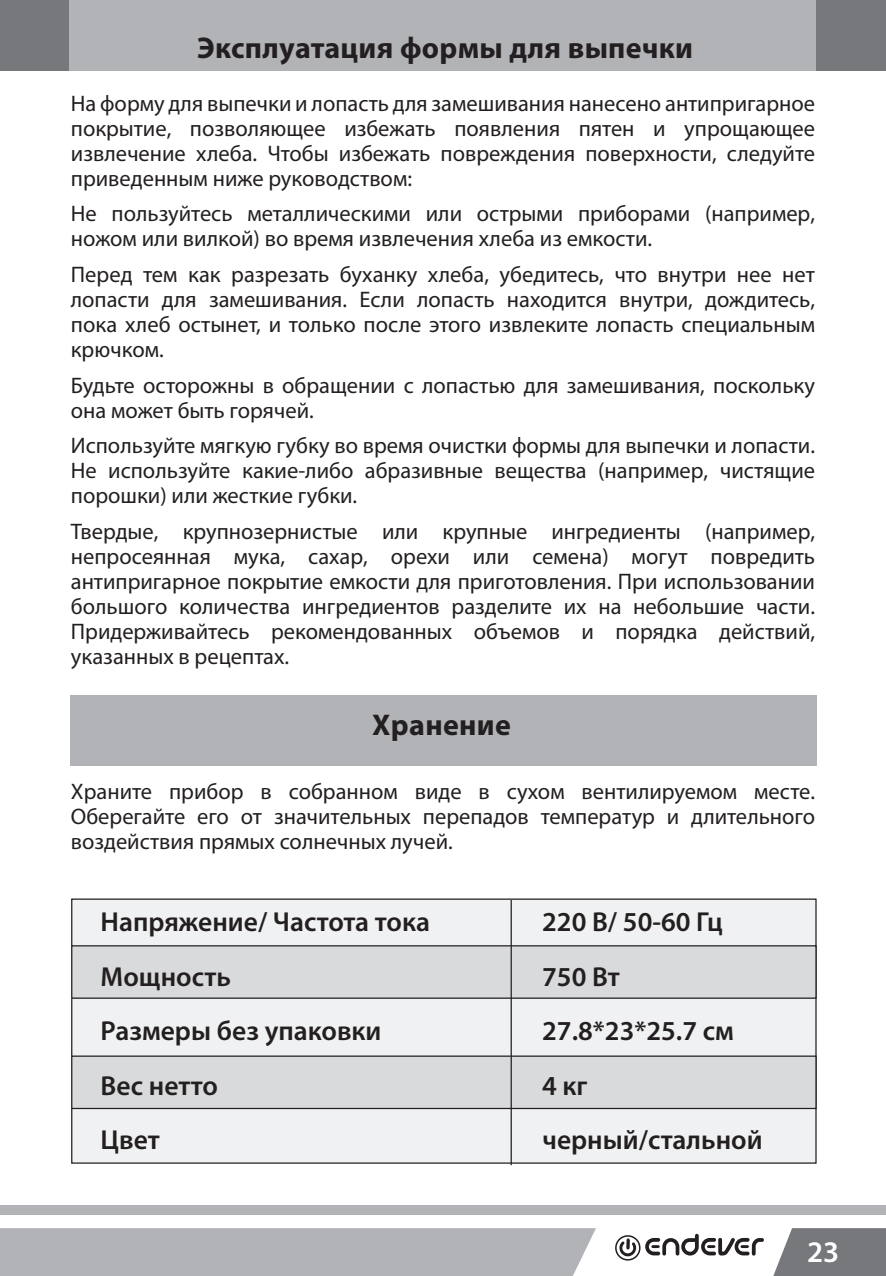
<style>
.page{position:relative;width:886px;height:1276px;background:#fff}
.page>*{position:absolute;margin:0;border:0;box-sizing:border-box;transform-origin:0 0}
.t1{font:700 30px "Myriad Pro";letter-spacing:.01em;color:#231f20}
.t2{font:600 30px "Myriad Pro";color:#fff}
.t3{font:600 27.5px/54.5px "Myriad Pro";color:#231f20}
.t4{font:22.5px/25px "Myriad Pro";color:#231f20;text-align:justify}
</style>
<div class="page">
<div style="left:0;top:0;width:886px;height:71px;background:#76787b"></div>
<div style="left:70px;top:0;width:746px;height:71px;background:#b2b3b7"></div>
<div style="left:0;top:1205px;width:886px;height:9px;background:#b2b3b7"></div>
<div style="left:0;top:1228px;width:596px;height:48px;background:#b2b3b7"></div>
<svg style="left:615px;top:1228px;width:271px;height:48px"></svg>
<div style="left:71px;top:694px;width:746px;height:71px;background:#b2b3b7"></div>
<div style="left:72px;top:899px;width:744px;height:264px;background:#f0f1f2"></div>
<div style="left:72px;top:946px;width:744px;height:52px;background:#d9dadc"></div>
<div style="left:71px;top:945px;width:745px;height:53px;border:1px solid #231f20"></div>
<div style="left:72px;top:1056px;width:744px;height:52px;background:#d9dadc"></div>
<div style="left:71px;top:1055px;width:745px;height:54px;border:1px solid #231f20"></div>
<hr style="left:510px;top:900px;width:2px;height:265px;background:#231f20">
<h1 class="t1" style="left:197px;top:28px;width:497px">Эксплуатация формы для выпечки</h1>
<p class="t4" style="left:71px;top:90px;width:746px">На форму для выпечки и лопасть для замешивания нанесено антипригарное покрытие, позволяющее избежать появления пятен и упрощающее извлечение хлеба. Чтобы избежать повреждения поверхности, следуйте приведенным ниже руководством:</p>
<p class="t4" style="left:71px;top:201px;width:746px">Не пользуйтесь металлическими или острыми приборами (например, ножом или вилкой) во время извлечения хлеба из емкости.</p>
<p class="t4" style="left:71px;top:262px;width:746px">Перед тем как разрезать буханку хлеба, убедитесь, что внутри нее нет лопасти для замешивания. Если лопасть находится внутри, дождитесь, пока хлеб остынет, и только после этого извлеките лопасть специальным крючком.</p>
<p class="t4" style="left:71px;top:372px;width:746px">Будьте осторожны в обращении с лопастью для замешивания, поскольку она может быть горячей.</p>
<p class="t4" style="left:71px;top:433px;width:746px">Используйте мягкую губку во время очистки формы для выпечки и лопасти.<br>Не используйте какие-либо абразивные вещества (например, чистящие порошки) или жесткие губки.</p>
<p class="t4" style="left:71px;top:519px;width:746px">Твердые, крупнозернистые или крупные ингредиенты (например, непросеянная мука, сахар, орехи или семена) могут повредить антипригарное покрытие емкости для приготовления. При использовании большого количества ингредиентов разделите их на небольшие части.<br>Придерживайтесь рекомендованных объемов и порядка действий, указанных в рецептах.</p>
<h1 class="t1" style="left:372px;top:705px;width:140px">Хранение</h1>
<p class="t4" style="left:71px;top:778px;width:746px">Храните прибор в собранном виде в сухом вентилируемом месте.<br>Оберегайте его от значительных перепадов температур и длительного воздействия прямых солнечных лучей.</p>
<p class="t3" style="left:101px;top:893px;width:331px">Напряжение/ Частота тока<br>Мощность<br>Размеры без упаковки<br>Вес нетто<br>Цвет</p>
<p class="t3" style="left:542px;top:893px;width:222px">220 В/ 50-60 Гц<br>750 Вт<br>27.8*23*25.7 см<br>4 кг черный/стальной</p>
<h1 class="t2" style="left:807px;top:1233px;width:34px">23</h1>
</div>
